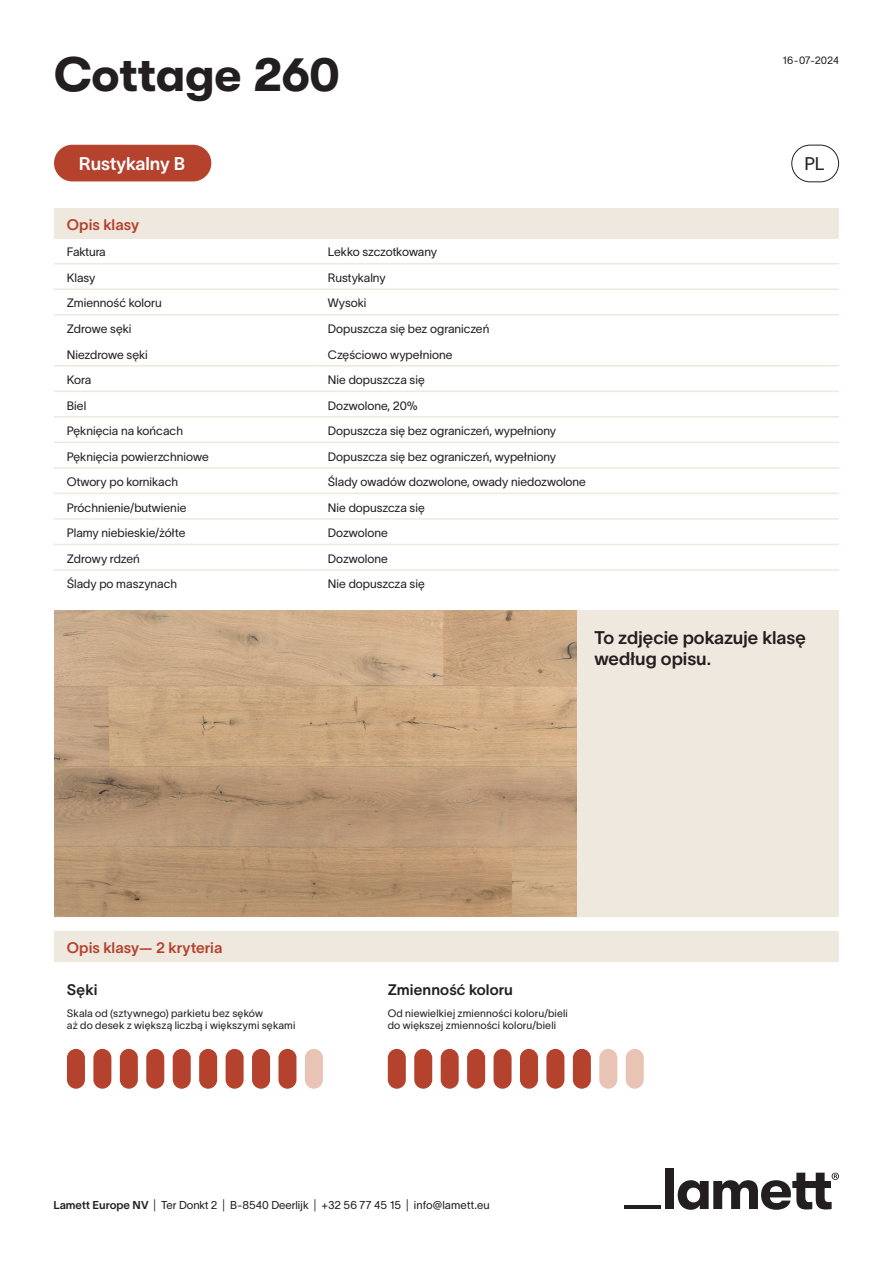
<style>
.page{position:relative;width:893px;height:1263px;background:#fff}
.page>*{position:absolute;margin:0;border:0;box-sizing:border-box;transform-origin:0 0}
.t1{font:700 48px "GT Walsheim";letter-spacing:-.01em;color:#231f20}
.t2{font:18px/21.6px "TWK Lausanne 600";letter-spacing:-.005em;color:#231f20}
.t3{font:18px "TWK Lausanne 600";letter-spacing:-.005em;color:#fff}
.t4{font:18px "TWK Lausanne 300";color:#231f20}
.t5{font:15px "TWK Lausanne 600";color:#b4422d}
.t6{font:15px "TWK Lausanne 600";letter-spacing:.005em;color:#231f20}
.t7{font:12px "TWK Lausanne 300";color:#231f20}
.t8{font:11.25px "TWK Lausanne 300";color:#231f20}
.t9{font:10.5px/12.6px "TWK Lausanne 300";letter-spacing:.015em;color:#231f20}
.s1{font-family:"TWK Lausanne 600"}
</style>
<div class="page">
<div style="left:791px;top:145px;width:48px;height:37px;border:1px solid #231f20;border-radius:18px"></div>
<div style="left:54px;top:208px;width:785px;height:30px;background:#eee8df"></div>
<hr style="left:54px;top:237px;width:261px;height:2px;background:#eee8df">
<hr style="left:315px;top:237px;width:524px;height:2px;background:#eee8df">
<hr style="left:54px;top:263px;width:261px;height:1px;background:#eee8df">
<hr style="left:315px;top:263px;width:524px;height:1px;background:#eee8df">
<hr style="left:54px;top:288px;width:261px;height:2px;background:#eee8df">
<hr style="left:315px;top:288px;width:524px;height:2px;background:#eee8df">
<hr style="left:54px;top:314px;width:261px;height:1px;background:#eee8df">
<hr style="left:315px;top:314px;width:524px;height:1px;background:#eee8df">
<hr style="left:54px;top:365px;width:261px;height:2px;background:#eee8df">
<hr style="left:315px;top:365px;width:524px;height:2px;background:#eee8df">
<hr style="left:54px;top:391px;width:261px;height:1px;background:#eee8df">
<hr style="left:315px;top:391px;width:524px;height:1px;background:#eee8df">
<hr style="left:54px;top:416px;width:261px;height:2px;background:#eee8df">
<hr style="left:315px;top:416px;width:524px;height:2px;background:#eee8df">
<hr style="left:54px;top:442px;width:261px;height:1px;background:#eee8df">
<hr style="left:315px;top:442px;width:524px;height:1px;background:#eee8df">
<hr style="left:54px;top:467px;width:261px;height:2px;background:#eee8df">
<hr style="left:315px;top:467px;width:524px;height:2px;background:#eee8df">
<hr style="left:54px;top:493px;width:261px;height:1px;background:#eee8df">
<hr style="left:315px;top:493px;width:524px;height:1px;background:#eee8df">
<hr style="left:54px;top:518px;width:261px;height:2px;background:#eee8df">
<hr style="left:315px;top:518px;width:524px;height:2px;background:#eee8df">
<hr style="left:54px;top:544px;width:261px;height:1px;background:#eee8df">
<hr style="left:315px;top:544px;width:524px;height:1px;background:#eee8df">
<hr style="left:54px;top:569px;width:261px;height:2px;background:#eee8df">
<hr style="left:315px;top:569px;width:524px;height:2px;background:#eee8df">
<div style="left:665px;top:1168px;width:9px;height:41px;background:#231f20"></div>
<svg style="left:678px;top:1173px;width:161px;height:37px"></svg>
<hr style="left:624px;top:1205px;width:37px;height:4px;background:#231f20">
<img style="left:54px;top:610px;width:523px;height:306px">
<div style="left:577px;top:610px;width:262px;height:306px;background:#eee8df"></div>
<div style="left:67px;top:1049px;width:18px;height:40px;background:#b4422d;border-radius:9px"></div>
<div style="left:93px;top:1049px;width:18px;height:40px;background:#b4422d;border-radius:9px"></div>
<div style="left:120px;top:1049px;width:18px;height:40px;background:#b4422d;border-radius:9px"></div>
<div style="left:146px;top:1049px;width:18px;height:40px;background:#b4422d;border-radius:9px"></div>
<div style="left:173px;top:1049px;width:18px;height:40px;background:#b4422d;border-radius:9px"></div>
<div style="left:199px;top:1049px;width:18px;height:40px;background:#b4422d;border-radius:9px"></div>
<div style="left:226px;top:1049px;width:18px;height:40px;background:#b4422d;border-radius:9px"></div>
<div style="left:252px;top:1049px;width:18px;height:40px;background:#b4422d;border-radius:9px"></div>
<div style="left:278px;top:1049px;width:18px;height:40px;background:#b4422d;border-radius:9px"></div>
<div style="left:305px;top:1049px;width:18px;height:40px;background:#e9c4b4;border-radius:9px"></div>
<div style="left:388px;top:1049px;width:18px;height:40px;background:#b4422d;border-radius:9px"></div>
<div style="left:414px;top:1049px;width:18px;height:40px;background:#b4422d;border-radius:9px"></div>
<div style="left:441px;top:1049px;width:18px;height:40px;background:#b4422d;border-radius:9px"></div>
<div style="left:467px;top:1049px;width:18px;height:40px;background:#b4422d;border-radius:9px"></div>
<div style="left:494px;top:1049px;width:18px;height:40px;background:#b4422d;border-radius:9px"></div>
<div style="left:520px;top:1049px;width:18px;height:40px;background:#b4422d;border-radius:9px"></div>
<div style="left:546px;top:1049px;width:18px;height:40px;background:#b4422d;border-radius:9px"></div>
<div style="left:573px;top:1049px;width:18px;height:40px;background:#b4422d;border-radius:9px"></div>
<div style="left:599px;top:1049px;width:18px;height:40px;background:#e9c4b4;border-radius:9px"></div>
<div style="left:626px;top:1049px;width:18px;height:40px;background:#e9c4b4;border-radius:9px"></div>
<div style="left:54px;top:145px;width:157px;height:36px;background:#b4422d;border-radius:18px"></div>
<div style="left:54px;top:931px;width:785px;height:30px;background:#eee8df"></div>
<hr style="left:54px;top:960px;width:785px;height:2px;background:#eee8df">
<p class="t1" style="left:54px;top:47px;width:288px">Cottage 260</p>
<p class="t9" style="left:783px;top:53px;width:58px">16-07-2024</p>
<p class="t3" style="left:79px;top:151px;width:108px">Rustykalny B</p>
<p class="t4" style="left:804px;top:151px;width:22px">PL</p>
<p class="t5" style="left:67px;top:214px;width:74px">Opis klasy</p>
<p class="t7" style="left:67px;top:244px;width:41px">Faktura</p>
<p class="t7" style="left:328px;top:244px;width:111px">Lekko szczotkowany</p>
<p class="t7" style="left:67px;top:269px;width:30px">Klasy</p>
<p class="t7" style="left:328px;top:269px;width:59px">Rustykalny</p>
<p class="t7" style="left:67px;top:295px;width:97px">Zmienność koloru</p>
<p class="t7" style="left:328px;top:295px;width:40px">Wysoki</p>
<p class="t7" style="left:67px;top:320px;width:66px">Zdrowe sęki</p>
<p class="t7" style="left:328px;top:320px;width:163px">Dopuszcza się bez ograniczeń</p>
<p class="t7" style="left:67px;top:346px;width:83px">Niezdrowe sęki</p>
<p class="t7" style="left:328px;top:346px;width:126px">Częściowo wypełnione</p>
<p class="t7" style="left:67px;top:371px;width:26px">Kora</p>
<p class="t7" style="left:328px;top:371px;width:98px">Nie dopuszcza się</p>
<p class="t7" style="left:67px;top:397px;width:21px">Biel</p>
<p class="t7" style="left:328px;top:397px;width:91px">Dozwolone, 20%</p>
<p class="t7" style="left:67px;top:422px;width:118px">Pęknięcia na końcach</p>
<p class="t7" style="left:328px;top:422px;width:230px">Dopuszcza się bez ograniczeń, wypełniony</p>
<p class="t7" style="left:67px;top:448px;width:144px">Pęknięcia powierzchniowe</p>
<p class="t7" style="left:328px;top:448px;width:230px">Dopuszcza się bez ograniczeń, wypełniony</p>
<p class="t7" style="left:67px;top:473px;width:113px">Otwory po kornikach</p>
<p class="t7" style="left:328px;top:473px;width:260px">Ślady owadów dozwolone, owady niedozwolone</p>
<p class="t7" style="left:67px;top:499px;width:121px">Próchnienie/butwienie</p>
<p class="t7" style="left:328px;top:499px;width:98px">Nie dopuszcza się</p>
<p class="t7" style="left:67px;top:524px;width:120px">Plamy niebieskie/żółte</p>
<p class="t7" style="left:328px;top:524px;width:61px">Dozwolone</p>
<p class="t7" style="left:67px;top:550px;width:75px">Zdrowy rdzeń</p>
<p class="t7" style="left:328px;top:550px;width:61px">Dozwolone</p>
<p class="t7" style="left:67px;top:575px;width:112px">Ślady po maszynach</p>
<p class="t7" style="left:328px;top:575px;width:98px">Nie dopuszcza się</p>
<p class="t2" style="left:594px;top:625px;width:213px">To zdjęcie pokazuje klasę według opisu.</p>
<p class="t5" style="left:67px;top:937px;width:157px">Opis klasy— 2 kryteria</p>
<p class="t6" style="left:67px;top:979px;width:32px">Sęki</p>
<p class="t6" style="left:388px;top:979px;width:127px">Zmienność koloru</p>
<p class="t9" style="left:67px;top:1006px;width:198px">Skala od (sztywnego) parkietu bez sęków</p>
<p class="t9" style="left:67px;top:1018px;width:230px">aż do desek z większą liczbą i większymi sękami</p>
<p class="t9" style="left:388px;top:1006px;width:182px">Od niewielkiej zmienności koloru/bieli do większej zmienności koloru/bieli</p>
<p class="t8" style="left:53px;top:1197px;width:438px"><span class="s1">Lamett Europe NV</span> | Ter Donkt 2 | B-8540 Deerlijk | +32 56 77 45 15 | info@lamett.eu</p>
</div>
